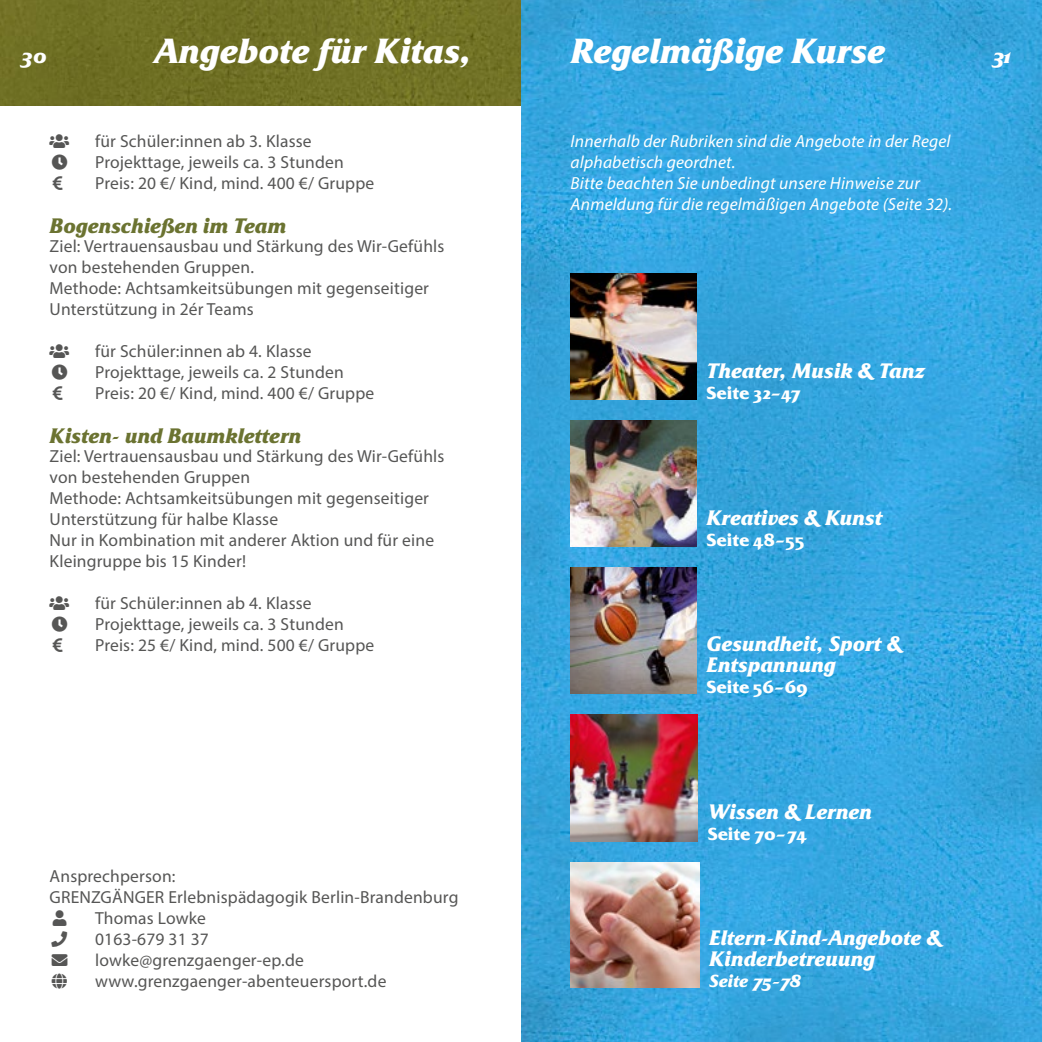
<style>
.page{position:relative;width:1042px;height:1042px;background:#fff}
.page>*{position:absolute;margin:0;border:0;box-sizing:border-box;transform-origin:0 0}
.t1{font:italic 700 35px "Friz Quadrata Std";color:#fff}
.titel_klein{font:italic 700 21px "Friz Quadrata Std";color:#fff}
.titel_dunkelgrün{font:italic 700 21px "Friz Quadrata Std";color:#6b7331}
.fließtext{font:17.5px/21px "Myriad Pro";letter-spacing:.01em;color:#565655}
.fließtext-2{font:italic 17.5px/21px "Myriad Pro";letter-spacing:.01em;color:#fff}
.titel_klein-2{font:700 17.5px "Friz Quadrata Std";color:#fff}
.titel_klein-3{font:italic 700 17.5px "Friz Quadrata Std";color:#fff}
.s1{font-size:21px;color:#3baadd}
</style>
<div class="page">
<div style="left:0;top:0;width:521px;height:105px;background:#707025"></div>
<img style="left:521px;top:0;width:521px;height:1042px">
<img style="left:570px;top:862px;width:129px;height:125px">
<img style="left:570px;top:273px;width:126px;height:126px">
<img style="left:570px;top:420px;width:126px;height:126px">
<img style="left:570px;top:567px;width:126px;height:126px">
<img style="left:570px;top:714px;width:128px;height:128px">
<p class="titel_klein" style="left:21px;top:43px;width:27px">30</p>
<h1 class="t1" style="left:155px;top:29px;width:318px">Angebote für Kitas,</h1>
<p class="fließtext" style="left:95px;top:130px;width:218px">für Schüler:innen ab 3. Klasse</p>
<p class="fließtext" style="left:95px;top:151px;width:250px">Projekttage, jeweils ca. 3 Stunden</p>
<p class="fließtext" style="left:95px;top:172px;width:281px">Preis: 20 €/ Kind, mind. 400 €/ Gruppe</p>
<p class="titel_dunkelgrün" style="left:50px;top:213px;width:238px">Bogenschießen im Team</p>
<p class="fließtext" style="left:50px;top:235px;width:396px">Ziel: Vertrauensausbau und Stärkung des Wir-Gefühls von bestehenden Gruppen.</p>
<p class="fließtext" style="left:50px;top:277px;width:381px">Methode: Achtsamkeitsübungen mit gegenseitiger<br>Unterstützung in 2ér Teams</p>
<p class="fließtext" style="left:95px;top:340px;width:218px">für Schüler:innen ab 4. Klasse</p>
<p class="fließtext" style="left:95px;top:361px;width:250px">Projekttage, jeweils ca. 2 Stunden</p>
<p class="fließtext" style="left:95px;top:382px;width:281px">Preis: 20 €/ Kind, mind. 400 €/ Gruppe</p>
<p class="titel_dunkelgrün" style="left:50px;top:423px;width:253px">Kisten- und Baumklettern</p>
<p class="fließtext" style="left:50px;top:445px;width:396px">Ziel: Vertrauensausbau und Stärkung des Wir-Gefühls von bestehenden Gruppen</p>
<p class="fließtext" style="left:50px;top:487px;width:381px">Methode: Achtsamkeitsübungen mit gegenseitiger<br>Unterstützung für halbe Klasse</p>
<p class="fließtext" style="left:50px;top:529px;width:386px">Nur in Kombination mit anderer Aktion und für eine<br>Kleingruppe bis 15 Kinder!</p>
<p class="fließtext" style="left:95px;top:592px;width:218px">für Schüler:innen ab 4. Klasse</p>
<p class="fließtext" style="left:95px;top:613px;width:250px">Projekttage, jeweils ca. 3 Stunden</p>
<p class="fließtext" style="left:95px;top:634px;width:281px">Preis: 25 €/ Kind, mind. 500 €/ Gruppe</p>
<p class="fließtext" style="left:50px;top:865px;width:127px">Ansprechperson:</p>
<p class="fließtext" style="left:50px;top:886px;width:410px">GRENZGÄNGER Erlebnispädagogik Berlin-Brandenburg</p>
<p class="fließtext" style="left:53px;top:907px;width:155px">★ Thomas Lowke</p>
<p class="fließtext" style="left:95px;top:928px;width:115px">0163-679 31 37</p>
<p class="fließtext" style="left:95px;top:949px;width:210px">lowke@grenzgaenger-ep.de</p>
<p class="fließtext" style="left:95px;top:970px;width:293px">www.grenzgaenger-abenteuersport.de</p>
<h1 class="t1" style="left:570px;top:29px;width:316px">Regelmäßige Kurse</h1>
<p class="fließtext-2" style="left:570px;top:130px;width:381px">Innerhalb der Rubriken sind die Angebote in der Regel alphabetisch geordnet.</p>
<p class="fließtext-2" style="left:570px;top:172px;width:351px">Bitte beachten Sie unbedingt unsere Hinweise zur</p>
<p class="fließtext-2" style="left:570px;top:193px;width:383px">Anmeldung für die regelmäßigen Angebote (Seite 32).</p>
<p class="titel_klein" style="left:992px;top:43px;width:20px">31</p>
<p class="titel_klein" style="left:706px;top:358px;width:220px">Theater, Musik &amp; Tanz</p>
<p class="titel_klein-2" style="left:706px;top:382px;width:96px">Seite 32–47</p>
<p class="titel_klein" style="left:706px;top:505px;width:177px">Kreatives &amp; Kunst</p>
<p class="titel_klein-2" style="left:706px;top:529px;width:99px">Seite 48–55</p>
<p class="titel_klein" style="left:706px;top:631px;width:197px">Gesundheit, Sport &amp;</p>
<p class="titel_klein" style="left:706px;top:652px;width:131px">Entspannung</p>
<p class="titel_klein-2" style="left:706px;top:676px;width:103px">Seite 56–69</p>
<p class="titel_klein" style="left:708px;top:799px;width:166px">Wissen &amp; Lernen</p>
<p class="titel_klein-2" style="left:708px;top:823px;width:100px">Seite 70–74</p>
<p class="titel_klein" style="left:709px;top:925px;width:235px">Eltern-Kind-Angebote &amp;</p>
<p class="titel_klein" style="left:709px;top:946px;width:167px">Kinderbetreuung</p>
<p class="titel_klein-3" style="left:709px;top:970px;width:106px">Seite 75–78<span class="s1">ü</span></p>
</div>
